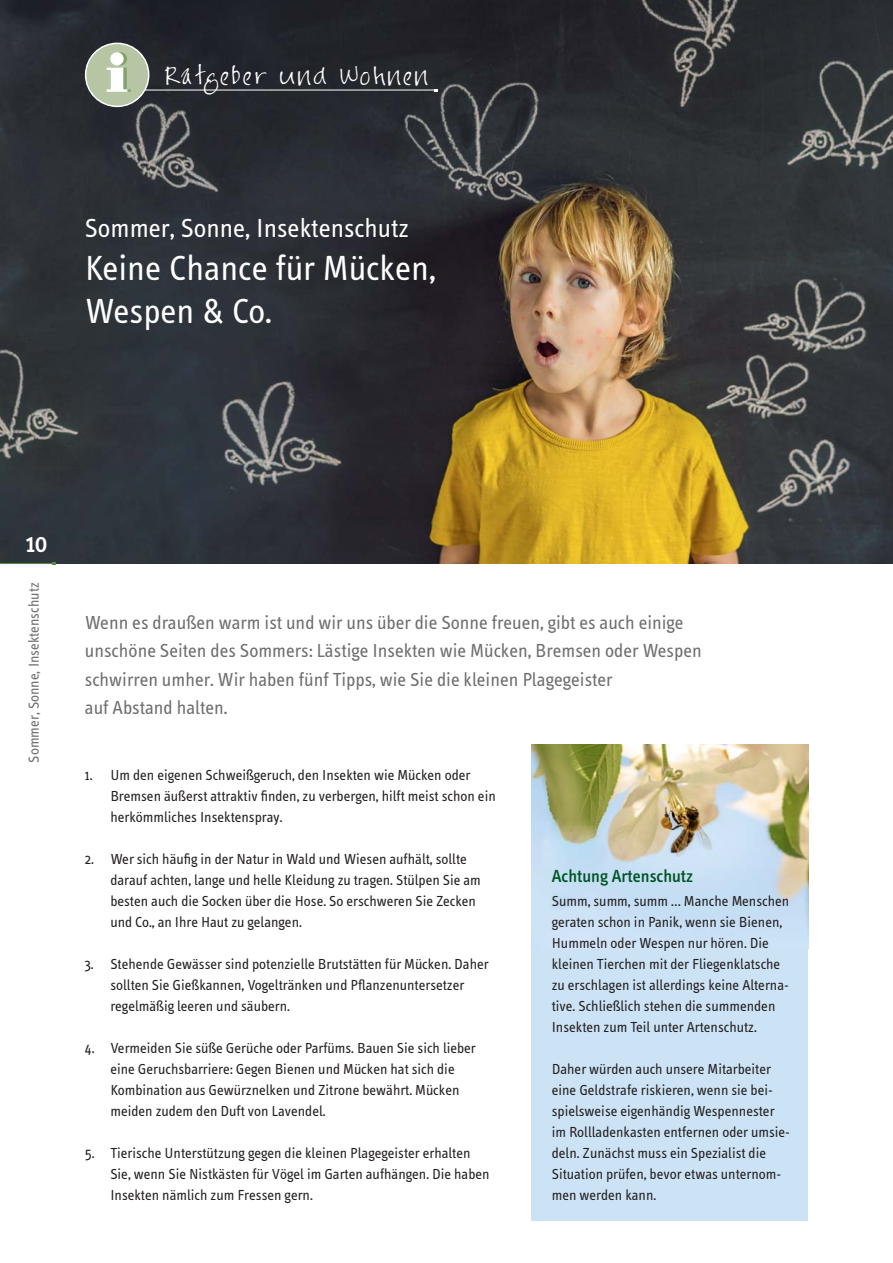
<style>
.page{position:relative;width:893px;height:1263px;background:#fff}
.page>*{position:absolute;margin:0;border:0;box-sizing:border-box;transform-origin:0 0}
.t1{font:36px/43.2px "Info Text";color:#fff}
.t2{font:27px "Info Text";color:#fff}
.t3{font:500 27px "Info Text";color:#fff}
.t4{font:21px "FG Jayne Print";letter-spacing:.1em;color:#fff}
.t5{font:19.5px/28.5px "Info Text";color:#6d6e70}
.t6{font:500 18px "Info Text";color:#005525}
.t7{font:15px/21px "Info Text";color:#231f20}
.t8{font:15px "Info Text";color:#6d6e70}
</style>
<div class="page">
<div style="left:531px;top:744px;width:277px;height:477px;background:#cce3f5"></div>
<img style="left:531px;top:744px;width:277px;height:183px">
<img style="left:0;top:0;width:892px;height:564px">
<hr style="left:0;top:563px;width:54px;height:1px;background:#558f45">
<hr style="left:117px;top:90px;width:319px;height:1px;background:#fff">
<div style="left:86px;top:43px;width:63px;height:63px;background:#b6c6a4;border-radius:50%"></div>
<div style="left:85px;top:43px;width:64px;height:64px;border:2px solid #fff;border-radius:50%"></div>
<svg style="left:106px;top:52px;width:25px;height:40px"></svg>
<h3 class="t4" style="left:166px;top:66px;width:264px">Ratgeber und Wohnen</h3>
<h2 class="t2" style="left:85px;top:217px;width:325px">Sommer, Sonne, Insektenschutz</h2>
<h1 class="t1" style="left:85px;top:249px;width:352px">Keine Chance für Mücken,<br>Wespen &amp; Co.</h1>
<h2 class="t3" style="left:26px;top:533px;width:23px">10</h2>
<p class="t8" style="left:28px;top:763px;width:181px;rotate:-90deg">Sommer, Sonne, Insektenschutz</p>
<p class="t5" style="left:85px;top:609px;width:618px">Wenn es draußen warm ist und wir uns über die Sonne freuen, gibt es auch einige unschöne Seiten des Sommers: Lästige Insekten wie Mücken, Bremsen oder Wespen schwirren umher. Wir haben fünf Tipps, wie Sie die kleinen Plagegeister<br>auf Abstand halten.</p>
<p class="t7" style="left:110px;top:765px;width:387px;text-indent:-26px">1. Um den eigenen Schweißgeruch, den Insekten wie Mücken oder<br>Bremsen äußerst attraktiv finden, zu verbergen, hilft meist schon ein herkömmliches Insektenspray.</p>
<p class="t7" style="left:110px;top:849px;width:372px;text-indent:-26px">2. Wer sich häufig in der Natur in Wald und Wiesen aufhält, sollte darauf achten, lange und helle Kleidung zu tragen. Stülpen Sie am besten auch die Socken über die Hose. So erschweren Sie Zecken und Co., an Ihre Haut zu gelangen.</p>
<p class="t7" style="left:110px;top:954px;width:380px;text-indent:-26px">3. Stehende Gewässer sind potenzielle Brutstätten für Mücken. Daher sollten Sie Gießkannen, Vogeltränken und Pflanzenuntersetzer regelmäßig leeren und säubern.</p>
<p class="t7" style="left:110px;top:1038px;width:367px;text-indent:-26px">4. Vermeiden Sie süße Gerüche oder Parfüms. Bauen Sie sich lieber eine Geruchsbarriere: Gegen Bienen und Mücken hat sich die Kombination aus Gewürznelken und Zitrone bewährt. Mücken meiden zudem den Duft von Lavendel.</p>
<p class="t7" style="left:110px;top:1143px;width:381px;text-indent:-26px">5. Tierische Unterstützung gegen die kleinen Plagegeister erhalten<br>Sie, wenn Sie Nistkästen für Vögel im Garten aufhängen. Die haben<br>Insekten nämlich zum Fressen gern.</p>
<p class="t6" style="left:551px;top:869px;width:143px">Achtung Artenschutz</p>
<p class="t7" style="left:551px;top:891px;width:239px">Summ, summ, summ … Manche Menschen geraten schon in Panik, wenn sie Bienen, Hummeln oder Wespen nur hören. Die kleinen Tierchen mit der Fliegenklatsche zu erschlagen ist allerdings keine Alterna&shy;tive. Schließlich stehen die summenden Insekten zum Teil unter Artenschutz.</p>
<p class="t7" style="left:551px;top:1059px;width:240px">Daher würden auch unsere Mitarbeiter eine Geldstrafe riskieren, wenn sie bei&shy;spielsweise eigenhändig Wespennester im Rollladenkasten entfernen oder umsie&shy;deln. Zunächst muss ein Spezialist die Situation prüfen, bevor etwas unternom&shy;men werden kann.</p>
</div>
